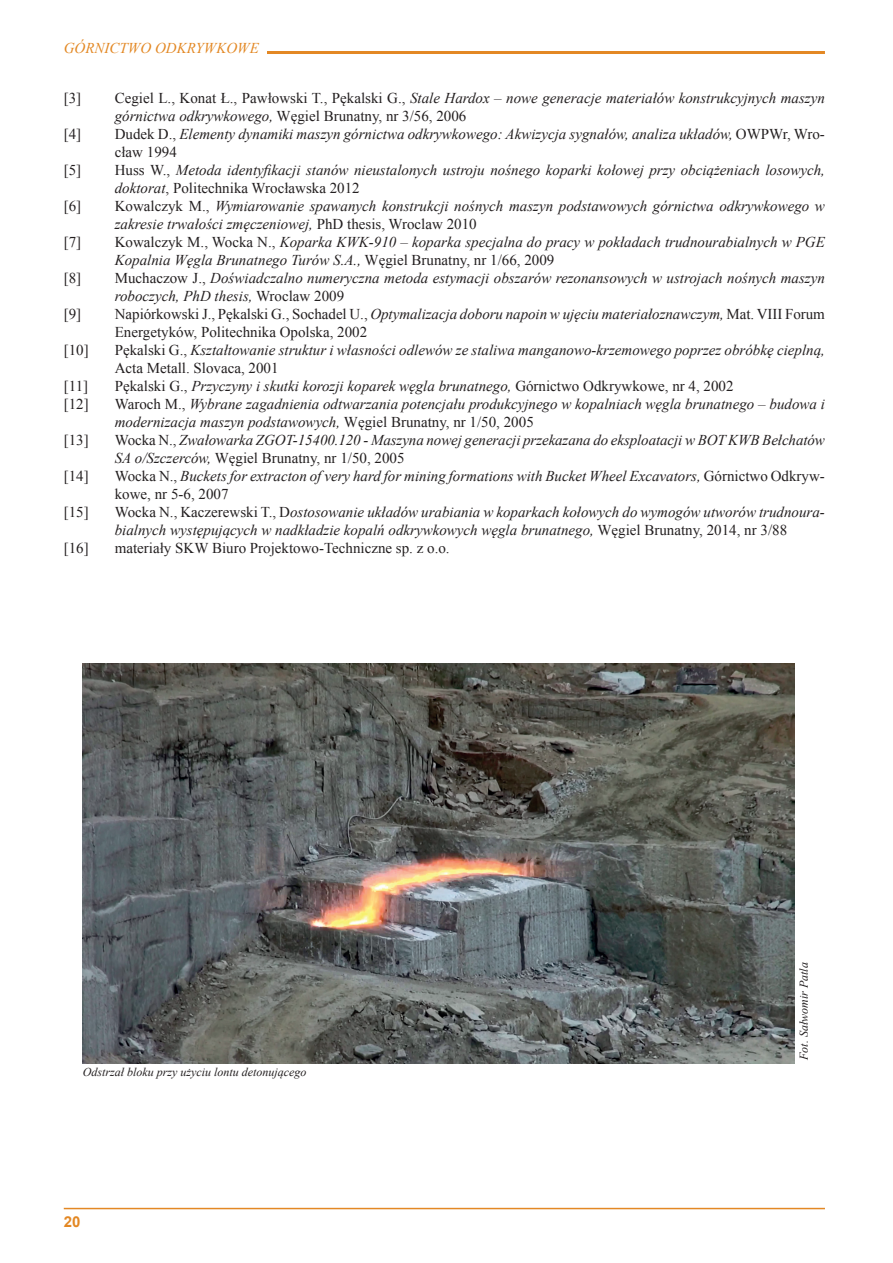
<style>
.page{position:relative;width:893px;height:1263px;background:#fff}
.page>*{position:absolute;margin:0;border:0;box-sizing:border-box;transform-origin:0 0}
.t1{font:italic 15px/18px "Times New Roman";color:#231f20}
.t2{font:15px/18px "Times New Roman";color:#231f20}
.t3{font:italic 15px "Times New Roman";color:#e38824}
.t4{font:700 15px "Arial";color:#e38824}
.t5{font:italic 12px "Times New Roman";color:#231f20}
.s1{font-style:normal}
.s2{font-style:italic}
</style>
<div class="page">
<hr style="left:64px;top:1208px;width:761px;height:1px;background:#e38824">
<hr style="left:267px;top:51px;width:558px;height:3px;background:#e38824">
<img style="left:83px;top:663px;width:712px;height:400px">
<p class="t3" style="left:64px;top:37px;width:197px">GÓRNICTWO ODKRYWKOWE</p>
<p class="t2" style="left:64px;top:89px;width:19px">[3]</p>
<p class="t1" style="left:115px;top:89px;width:712px"><span class="s1">Cegiel L., Konat Ł., Pawłowski T., Pękalski G.,</span> Stale Hardox – nowe generacje materiałów konstrukcyjnych maszyn górnictwa odkrywkowego, <span class="s1">Węgiel Brunatny, nr 3/56, 2006</span></p>
<p class="t2" style="left:64px;top:125px;width:19px">[4]</p>
<p class="t1" style="left:115px;top:125px;width:712px"><span class="s1">Dudek D.,</span> Elementy dynamiki maszyn górnictwa odkrywkowego: Akwizycja sygnałów, analiza układów, <span class="s1">OWPWr, Wro&shy;cław 1994</span></p>
<p class="t2" style="left:64px;top:161px;width:19px">[5]</p>
<p class="t1" style="left:115px;top:161px;width:712px"><span class="s1">Huss W.,</span> Metoda identyfikacji stanów nieustalonych ustroju nośnego koparki kołowej przy obciążeniach losowych, doktorat<span class="s1">, Politechnika Wrocławska 2012</span></p>
<p class="t2" style="left:64px;top:197px;width:19px">[6]</p>
<p class="t1" style="left:115px;top:197px;width:712px"><span class="s1">Kowalczyk M.,</span> Wymiarowanie spawanych konstrukcji nośnych maszyn podstawowych górnictwa odkrywkowego w zakresie trwałości zmęczeniowej, <span class="s1">PhD thesis, Wroclaw 2010</span></p>
<p class="t2" style="left:64px;top:233px;width:19px">[7]</p>
<p class="t1" style="left:115px;top:233px;width:712px"><span class="s1">Kowalczyk M., Wocka N.,</span> Koparka KWK-910 – koparka specjalna do pracy w pokładach trudnourabialnych w PGE<br>Kopalnia Węgla Brunatnego Turów S.A., <span class="s1">Węgiel Brunatny, nr 1/66, 2009</span></p>
<p class="t2" style="left:64px;top:269px;width:19px">[8]</p>
<p class="t1" style="left:115px;top:269px;width:712px"><span class="s1">Muchaczow J.,</span> Doświadczalno numeryczna metoda estymacji obszarów rezonansowych w ustrojach nośnych maszyn roboczych, PhD thesis, <span class="s1">Wroclaw 2009</span></p>
<p class="t2" style="left:64px;top:305px;width:19px">[9]</p>
<p class="t2" style="left:115px;top:305px;width:712px">Napiórkowski J., Pękalski G., Sochadel U., <span class="s2">Optymalizacja doboru napoin w ujęciu materiałoznawczym,</span> Mat. VIII Forum<br>Energetyków, Politechnika Opolska, 2002</p>
<p class="t2" style="left:64px;top:341px;width:26px">[10]</p>
<p class="t1" style="left:115px;top:341px;width:712px"><span class="s1">Pękalski G.,</span> Kształtowanie struktur i własności odlewów ze staliwa manganowo-krzemowego poprzez obróbkę cieplną,<br><span class="s1">Acta Metall. Slovaca, 2001</span></p>
<p class="t2" style="left:64px;top:377px;width:26px">[11]</p>
<p class="t1" style="left:115px;top:377px;width:620px"><span class="s1">Pękalski G.,</span> Przyczyny i skutki korozji koparek węgla brunatnego, <span class="s1">Górnictwo Odkrywkowe, nr 4, 2002</span></p>
<p class="t2" style="left:64px;top:395px;width:26px">[12]</p>
<p class="t1" style="left:115px;top:395px;width:712px"><span class="s1">Waroch M.,</span> Wybrane zagadnienia odtwarzania potencjału produkcyjnego w kopalniach węgla brunatnego – budowa i modernizacja maszyn podstawowych, <span class="s1">Węgiel Brunatny, nr 1/50, 2005</span></p>
<p class="t2" style="left:64px;top:431px;width:26px">[13]</p>
<p class="t1" style="left:115px;top:431px;width:712px"><span class="s1">Wocka N.,</span> Zwałowarka ZGOT-15400.120 - Maszyna nowej generacji przekazana do eksploatacji w BOT KWB Bełchatów<br>SA o/Szczerców, <span class="s1">Węgiel Brunatny, nr 1/50, 2005</span></p>
<p class="t2" style="left:64px;top:467px;width:26px">[14]</p>
<p class="t1" style="left:115px;top:467px;width:712px"><span class="s1">Wocka N.,</span> Buckets for extracton of very hard for mining formations with Bucket Wheel Excavators, <span class="s1">Górnictwo Odkryw&shy;kowe, nr 5-6, 2007</span></p>
<p class="t2" style="left:64px;top:503px;width:26px">[15]</p>
<p class="t1" style="left:115px;top:503px;width:712px"><span class="s1">Wocka N., Kaczerewski T., D</span>ostosowanie układów urabiania w koparkach kołowych do wymogów utworów trudnoura&shy;bialnych występujących w nadkładzie kopalń odkrywkowych węgla brunatnego, <span class="s1">Węgiel Brunatny, 2014, nr 3/88</span></p>
<p class="t2" style="left:64px;top:539px;width:26px">[16]</p>
<p class="t2" style="left:115px;top:539px;width:336px">materiały SKW Biuro Projektowo-Techniczne sp. z o.o.</p>
<p class="t5" style="left:83px;top:1064px;width:225px">Odstrzał bloku przy użyciu lontu detonującego</p>
<p class="t4" style="left:64px;top:1212px;width:18px">20</p>
<p class="t5" style="left:795px;top:1060px;width:99px;rotate:-90deg">Fot. Sałwomir Patla</p>
</div>
